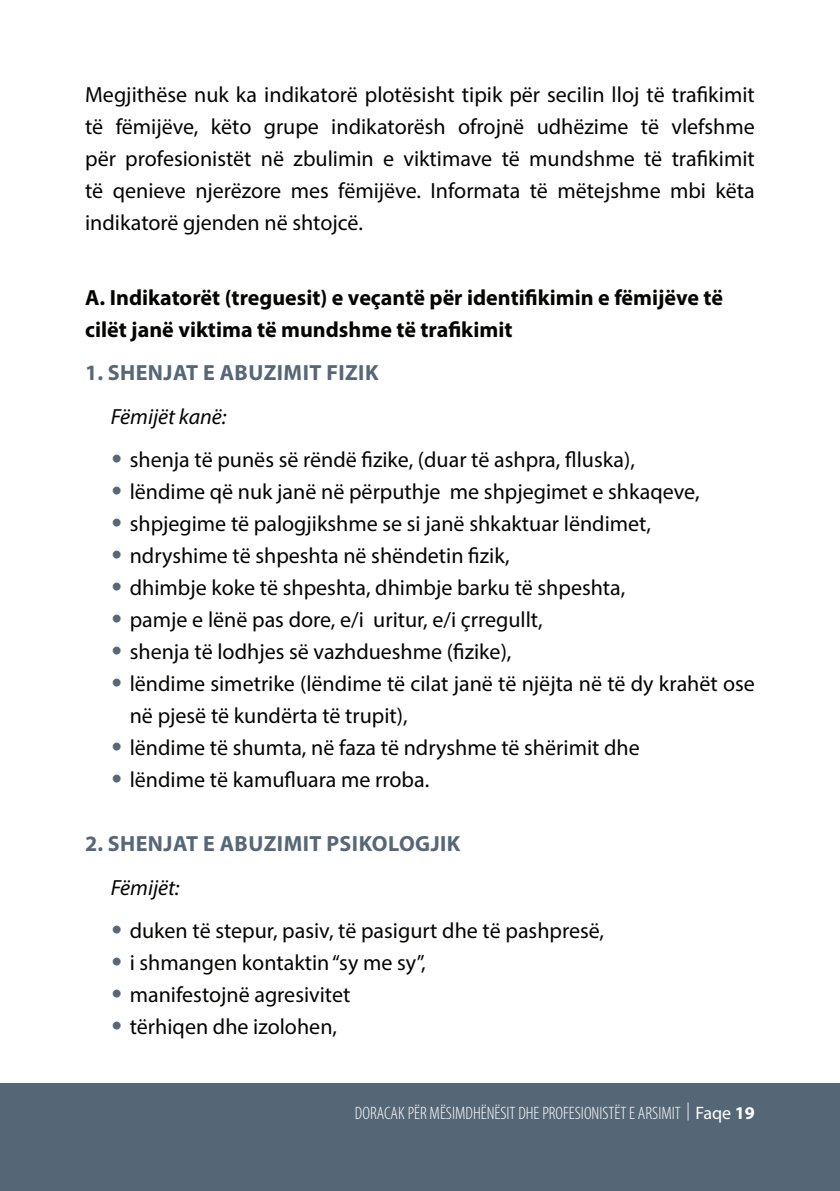
<style>
.page{position:relative;width:840px;height:1191px;background:#fff}
.page>*{position:absolute;margin:0;border:0;box-sizing:border-box;transform-origin:0 0}
.t1{font:22px/32px "Myriad Pro";color:#040503;text-align:justify}
.t2{font:700 22px/32px "Myriad Pro";color:#040503}
.t3{font:700 22px "Myriad Pro";letter-spacing:.02em;color:#566777}
.t4{font:italic 22px "Myriad Pro";color:#040503}
.t5{font:300 condensed 18px "Myriad Pro";color:#fff}
.s1{font-family:"Arial";font-weight:900;font-size:24px;color:#566777}
.s2{font-weight:400;font-stretch:normal}
.s3{font-weight:700;font-stretch:normal}
</style>
<div class="page">
<div style="left:0;top:1084px;width:839px;height:107px;background:#556777"></div>
<p class="t1" style="left:85px;top:78px;width:671px">Megjithëse nuk ka indikatorë plotësisht tipik për secilin lloj të trafikimit të fëmijëve, këto grupe indikatorësh ofrojnë udhëzime të vlefshme për profesionistët në zbulimin e viktimave të mundshme të trafikimit të qenieve njerëzore mes fëmijëve. Informata të mëtejshme mbi këta indikatorë gjenden në shtojcë.</p>
<p class="t2" style="left:85px;top:281px;width:639px">A. Indikatorët (treguesit) e veçantë për identifikimin e fëmijëve të cilët janë viktima të mundshme të trafikimit</p>
<p class="t3" style="left:85px;top:359px;width:295px">1. SHENJAT E ABUZIMIT FIZIK</p>
<p class="t4" style="left:111px;top:403px;width:117px">Fëmijët kanë:</p>
<p class="t1" style="left:111px;top:443px;width:525px"><span class="s1">•</span> shenja të punës së rëndë fizike, (duar të ashpra, flluska),</p>
<p class="t1" style="left:111px;top:475px;width:590px"><span class="s1">•</span> lëndime që nuk janë në përputhje me shpjegimet e shkaqeve,</p>
<p class="t1" style="left:111px;top:507px;width:541px"><span class="s1">•</span> shpjegime të palogjikshme se si janë shkaktuar lëndimet,</p>
<p class="t1" style="left:111px;top:539px;width:400px"><span class="s1">•</span> ndryshime të shpeshta në shëndetin fizik,</p>
<p class="t1" style="left:111px;top:571px;width:516px"><span class="s1">•</span> dhimbje koke të shpeshta, dhimbje barku të shpeshta,</p>
<p class="t1" style="left:111px;top:603px;width:433px"><span class="s1">•</span> pamje e lënë pas dore, e/i uritur, e/i çrregullt,</p>
<p class="t1" style="left:111px;top:635px;width:402px"><span class="s1">•</span> shenja të lodhjes së vazhdueshme (fizike),</p>
<p class="t1" style="left:130px;top:667px;width:626px;text-indent:-19px"><span class="s1">•</span> lëndime simetrike (lëndime të cilat janë të njëjta në të dy krahët ose në pjesë të kundërta të trupit),</p>
<p class="t1" style="left:111px;top:731px;width:530px"><span class="s1">•</span> lëndime të shumta, në faza të ndryshme të shërimit dhe</p>
<p class="t1" style="left:111px;top:763px;width:320px"><span class="s1">•</span> lëndime të kamufluara me rroba.</p>
<p class="t3" style="left:85px;top:829px;width:376px">2. SHENJAT E ABUZIMIT PSIKOLOGJIK</p>
<p class="t4" style="left:111px;top:873px;width:70px">Fëmijët:</p>
<p class="t1" style="left:111px;top:914px;width:494px"><span class="s1">•</span> duken të stepur, pasiv, të pasigurt dhe të pashpresë,</p>
<p class="t1" style="left:111px;top:946px;width:316px"><span class="s1">•</span> i shmangen kontaktin “sy me sy”,</p>
<p class="t1" style="left:111px;top:978px;width:241px"><span class="s1">•</span> manifestojnë agresivitet</p>
<p class="t1" style="left:111px;top:1010px;width:228px"><span class="s1">•</span> tërhiqen dhe izolohen,</p>
<p class="t5" style="left:355px;top:1103px;width:401px">DORACAK PËR MËSIMDHËNËSIT DHE PROFESIONISTËT E ARSIMIT | <span class="s2">Faqe</span> <span class="s3">19</span></p>
</div>
